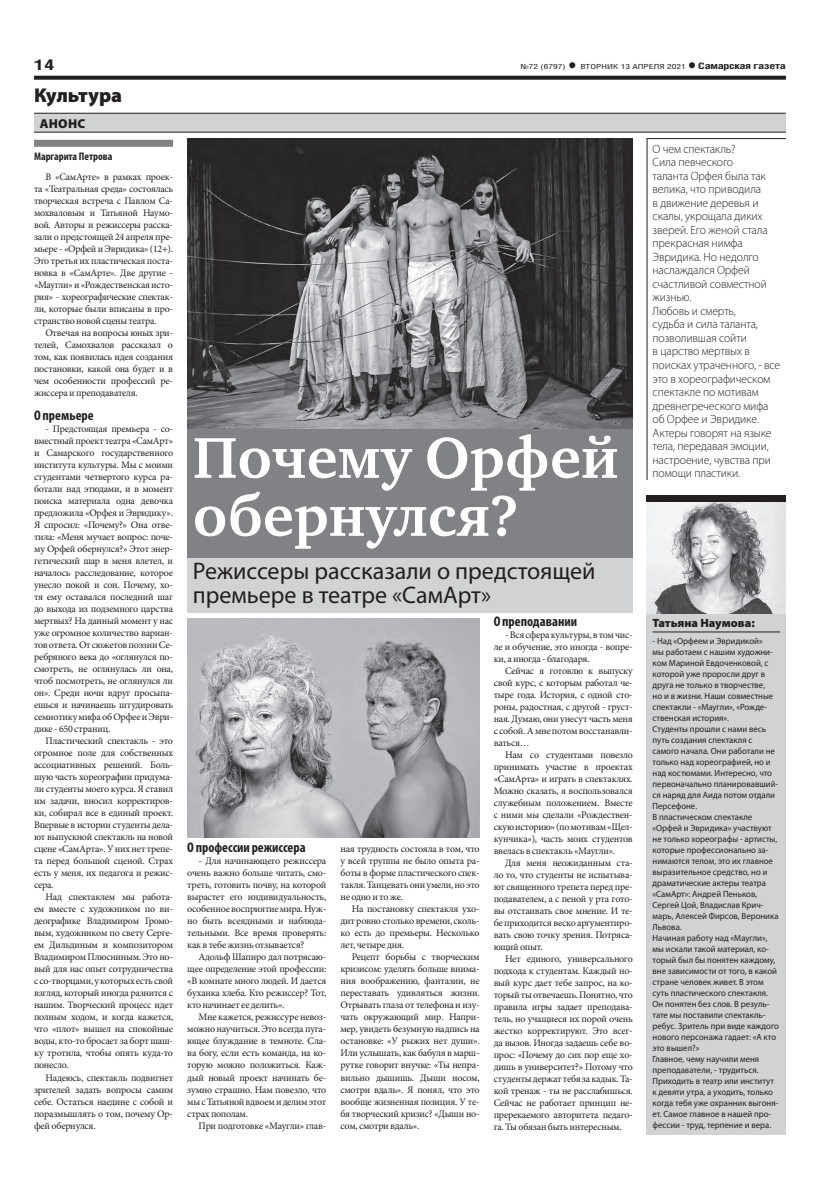
<style>
.page{position:relative;width:820px;height:1191px;background:#fff}
.page>*{position:absolute;margin:0;border:0;box-sizing:border-box;transform-origin:0 0}
.t1{font:700 59px/58px "Charter C";color:#fff}
.t2{font:24px/24px "Myriad Pro";color:#231f20}
.t3{font:900 20px "Myriad Pro";color:#231f20}
.t4{font:700 15px "Helios Cond";color:#231f20;scale:1.4 1}
.t5{font:700 condensed 14px "Myriad Pro";color:#231f20}
.t6{font:900 13px "Myriad Pro";letter-spacing:.02em;color:#231f20}
.t7{font:300 12px/13.5px "Myriad Pro";letter-spacing:-.01em;color:#231f20}
.t8{font:900 12px "Myriad Pro";letter-spacing:-.005em;color:#231f20}
.t9{font:700 condensed 11px "Myriad Pro";color:#231f20}
.t10{font:10px/12px "Minion Pro";letter-spacing:-.025em;color:#231f20;text-align:justify}
.t11{font:9px/11px "Myriad Pro";color:#231f20}
.t12{font:700 9px "Helios Cond";letter-spacing:-.02em;color:#231f20;scale:1.4 1}
.t13{font:7px "Helios Cond";color:#231f20;scale:1.4 1}
.s1{font-weight:700;font-size:16px}
.s2{font-size:16px}
</style>
<div class="page">
<svg style="left:34px;top:76px;width:751px;height:4px;background:#322f2f"></svg>
<img style="left:187px;top:138px;width:445px;height:292px">
<div style="left:187px;top:430px;width:445px;height:128px;background:#808285"></div>
<div style="left:646px;top:613px;width:139px;height:521px;background:#d1d2d4"></div>
<hr style="left:652px;top:631px;width:128px;height:1px;background:#231f20">
<svg style="left:646px;top:138px;width:139px;height:342px"></svg>
<div style="left:646px;top:495px;width:139px;height:7px;background:#231f20"></div>
<div style="left:34px;top:113px;width:751px;height:19px;background:#d1d2d4"></div>
<hr style="left:34px;top:113px;width:751px;height:1px;background:#231f20">
<hr style="left:34px;top:132px;width:751px;height:1px;background:#231f20">
<div style="left:187px;top:558px;width:445px;height:54px;background:#d1d2d4"></div>
<div style="left:34px;top:140px;width:139px;height:7px;background:#808285"></div>
<img style="left:187px;top:619px;width:292px;height:218px">
<img style="left:646px;top:502px;width:139px;height:111px">
<h3 class="t4" style="left:34px;top:55px;width:16px">14</h3>
<p class="t13" style="left:520px;top:63px;width:120px">№72 (6797) <span class="s1">•</span> ВТОРНИК 13 АПРЕЛЯ 2021</p>
<p class="t12" style="left:687px;top:61px;width:72px"><span class="s2">•</span> Самарская газета</p>
<h3 class="t3" style="left:34px;top:84px;width:90px">Культура</h3>
<h3 class="t6" style="left:40px;top:116px;width:47px">АНОНС</h3>
<p class="t9" style="left:34px;top:150px;width:80px">Маргарита Петрова</p>
<p class="t10" style="left:34px;top:171px;width:140px;text-indent:11px">В «СамАрте» в рамках проек&shy;та «Театральная среда» состоялась творческая встреча с Павлом Са&shy;мохваловым и Татьяной Наумо&shy;вой. Авторы и режиссеры расска&shy;зали о предстоящей 24 апреля пре&shy;мьере - «Орфей и Эвридика» (12+).<br>Это третья их пластическая поста&shy;новка в «СамАрте». Две другие - «Маугли» и «Рождественская исто&shy;рия» - хореографические спектак&shy;ли, которые были вписаны в про&shy;странство новой сцены театра.</p>
<p class="t10" style="left:34px;top:327px;width:140px;text-indent:11px">Отвечая на вопросы юных зри&shy;телей, Самохвалов рассказал о том, как появилась идея создания постановки, какой она будет и в чем особенности профессий ре&shy;жиссера и преподавателя.</p>
<h3 class="t5" style="left:34px;top:407px;width:61px">О премьере</h3>
<p class="t10" style="left:34px;top:423px;width:140px;text-indent:11px">- Предстоящая премьера - со&shy;вместный проект театра «СамАрт» и Самарского государственного института культуры. Мы с моими студентами четвертого курса ра&shy;ботали над этюдами, и в момент поиска материала одна девочка предложила «Орфея и Эвридику».<br>Я спросил: «Почему?» Она отве&shy;тила: «Меня мучает вопрос: поче&shy;му Орфей обернулся?» Этот энер&shy;гетический шар в меня влетел, и началось расследование, которое унесло покой и сон. Почему, хо&shy;тя ему оставался последний шаг до выхода из подземного царства мертвых? На данный момент у нас уже огромное количество вариан&shy;тов ответа. От сюжетов поэзии Се&shy;ребряного века до «оглянулся по&shy;смотреть, не оглянулась ли она, чтоб посмотреть, не оглянулся ли он». Среди ночи вдруг просыпа&shy;ешься и начинаешь штудировать семиотику мифа об Орфее и Эври&shy;дике - 650 страниц.</p>
<p class="t10" style="left:34px;top:735px;width:140px;text-indent:11px">Пластический спектакль - это огромное поле для собственных ассоциативных решений. Боль&shy;шую часть хореографии придума&shy;ли студенты моего курса. Я ставил им задачи, вносил корректиров&shy;ки, собирал все в единый проект.<br>Впервые в истории студенты дела&shy;ют выпускной спектакль на новой сцене «СамАрта». У них нет трепе&shy;та перед большой сценой. Страх есть у меня, их педагога и режис&shy;сера.</p>
<p class="t10" style="left:34px;top:891px;width:140px;text-indent:11px">Над спектаклем мы работа&shy;ем вместе с художником по ви&shy;деографике Владимиром Громо&shy;вым, художником по свету Серге&shy;ем Дильдиным и композитором Владимиром Плюсниным. Это но&shy;вый для нас опыт сотрудничества с со-творцами, у которых есть свой взгляд, который иногда разнится с нашим. Творческий процесс идет полным ходом, и когда кажется, что «плот» вышел на спокойные воды, кто-то бросает за борт шаш&shy;ку тротила, чтобы опять куда-то понесло.</p>
<p class="t10" style="left:34px;top:1071px;width:140px;text-indent:11px">Надеюсь, спектакль подвигнет зрителей задать вопросы самим себе. Остаться наедине с собой и поразмышлять о том, почему Ор&shy;фей обернулся.</p>
<h1 class="t1" style="left:193px;top:429px;width:427px">Почему Орфей обернулся?</h1>
<h2 class="t2" style="left:193px;top:558px;width:404px">Режиссеры рассказали о предстоящей премьере в театре «СамАрт»</h2>
<h3 class="t5" style="left:187px;top:839px;width:120px">О профессии режиссера</h3>
<p class="t10" style="left:187px;top:855px;width:140px;text-indent:11px">- Для начинающего режиссера очень важно больше читать, смо&shy;треть, готовить почву, на которой вырастет его индивидуальность, особенное восприятие мира. Нуж&shy;но быть всеядными и наблюда&shy;тельными. Все время проверять: как в тебе жизнь отзывается?</p>
<p class="t10" style="left:187px;top:951px;width:140px;text-indent:11px">Адольф Шапиро дал потрясаю&shy;щее определение этой профессии: «В комнате много людей. И дается буханка хлеба. Кто режиссер? Тот, кто начинает ее делить».</p>
<p class="t10" style="left:187px;top:1011px;width:140px;text-indent:11px">Мне кажется, режиссуре невоз&shy;можно научиться. Это всегда пуга&shy;ющее блуждание в темноте. Сла&shy;ва богу, если есть команда, на ко&shy;торую можно положиться. Каж&shy;дый новый проект начинать бе&shy;зумно страшно. Нам повезло, что мы с Татьяной вдвоем и делим этот страх пополам.</p>
<p class="t10" style="left:198px;top:1119px;width:129px">При подготовке «Маугли» глав-</p>
<p class="t10" style="left:340px;top:843px;width:140px">ная трудность состояла в том, что у всей труппы не было опыта ра&shy;боты в форме пластического спек&shy;такля. Танцевать они умели, но это не одно и то же.</p>
<p class="t10" style="left:340px;top:903px;width:140px;text-indent:11px">На постановку спектакля ухо&shy;дит ровно столько времени, сколь&shy;ко есть до премьеры. Несколько лет, четыре дня.</p>
<p class="t10" style="left:340px;top:951px;width:140px;text-indent:11px">Рецепт борьбы с творческим кризисом: уделять больше внима&shy;ния воображению, фантазии, не переставать удивляться жизни.<br>Отрывать глаза от телефона и изу&shy;чать окружающий мир. Напри&shy;мер, увидеть безумную надпись на остановке: «У рыжих нет души».<br>Или услышать, как бабуля в марш&shy;рутке говорит внучке: «Ты непра&shy;вильно дышишь. Дыши носом, смотри вдаль». Я понял, что это вообще жизненная позиция. У те&shy;бя творческий кризис? «Дыши но&shy;сом, смотри вдаль».</p>
<h3 class="t5" style="left:493px;top:612px;width:85px">О преподавании</h3>
<p class="t10" style="left:493px;top:628px;width:140px;text-indent:11px">- Вся сфера культуры, в том чис&shy;ле и обучение, это иногда - вопре&shy;ки, а иногда - благодаря.</p>
<p class="t10" style="left:493px;top:664px;width:140px;text-indent:11px">Сейчас я готовлю к выпуску свой курс, с которым работал че&shy;тыре года. История, с одной сто&shy;роны, радостная, с другой - груст&shy;ная. Думаю, они унесут часть меня с собой. А мне потом восстанавли&shy;ваться…</p>
<p class="t10" style="left:493px;top:748px;width:140px;text-indent:11px">Нам со студентами повезло принимать участие в проектах «СамАрта» и играть в спектаклях.<br>Можно сказать, я воспользовался служебным положением. Вместе с ними мы сделали «Рождествен&shy;скую историю» (по мотивам «Щел&shy;кунчика»), часть моих студентов ввелась в спектакль «Маугли».</p>
<p class="t10" style="left:493px;top:856px;width:140px;text-indent:11px">Для меня неожиданным ста&shy;ло то, что студенты не испытыва&shy;ют священного трепета перед пре&shy;подавателем, а с пеной у рта гото&shy;вы отстаивать свое мнение. И те&shy;бе приходится веско аргументиро&shy;вать свою точку зрения. Потряса&shy;ющий опыт.</p>
<p class="t10" style="left:493px;top:952px;width:140px;text-indent:11px">Нет единого, универсального подхода к студентам. Каждый но&shy;вый курс дает тебе запрос, на ко&shy;торый ты отвечаешь. Понятно, что правила игры задает преподава&shy;тель, но учащиеся их порой очень жестко корректируют. Это всег&shy;да вызов. Иногда задаешь себе во&shy;прос: «Почему до сих пор еще хо&shy;дишь в университет?» Потому что студенты держат тебя за кадык. Та&shy;кой тренаж - ты не расслабишься.<br>Сейчас не работает принцип не&shy;пререкаемого авторитета педаго&shy;га. Ты обязан быть интересным.</p>
<p class="t7" style="left:652px;top:142px;width:129px">О чем спектакль?<br>Сила певческого<br>таланта Орфея была так велика, что приводила<br>в движение деревья и скалы, укрощала диких зверей. Его женой стала прекрасная нимфа<br>Эвридика. Но недолго наслаждался Орфей счастливой совместной жизнью.<br>Любовь и смерть,<br>судьба и сила таланта, позволившая сойти<br>в царство мертвых в поисках утраченного, - все это в хореографическом спектакле по мотивам древнегреческого мифа об Орфее и Эвридике.<br>Актеры говорят на языке тела, передавая эмоции, настроение, чувства при помощи пластики.</p>
<p class="t8" style="left:652px;top:616px;width:104px">Татьяна Наумова:</p>
<p class="t11" style="left:652px;top:635px;width:128px">- Над «Орфеем и Эвридикой»<br>мы работаем с нашим художни&shy;ком Мариной Евдоченковой, с которой уже проросли друг в друга не только в творчестве,<br>но и в жизни. Наши совместные спектакли - «Маугли», «Рожде&shy;ственская история».<br>Студенты прошли с нами весь путь создания спектакля с самого начала. Они работали не только над хореографией, но и над костюмами. Интересно, что первоначально планировавший&shy;ся наряд для Аида потом отдали<br>Персефоне.<br>В пластическом спектакле «Орфей и Эвридика» участвуют не только хореографы - артисты, которые профессионально за&shy;нимаются телом, это их главное выразительное средство, но и драматические актеры театра «СамАрт»: Андрей Пеньков,<br>Сергей Цой, Владислав Крич&shy;марь, Алексей Фирсов, Вероника<br>Львова.<br>Начиная работу над «Маугли», мы искали такой материал, ко&shy;торый был бы понятен каждому, вне зависимости от того, в какой стране человек живет. В этом суть пластического спектакля.<br>Он понятен без слов. В резуль&shy;тате мы поставили спектакль&shy;ребус. Зритель при виде каждого нового персонажа гадает: «А кто это вышел?»<br>Главное, чему научили меня преподаватели, - трудиться.<br>Приходить в театр или институт к девяти утра, а уходить, только когда тебя уже охранник выгоня&shy;ет. Самое главное в нашей про&shy;фессии - труд, терпение и вера.</p>
</div>
